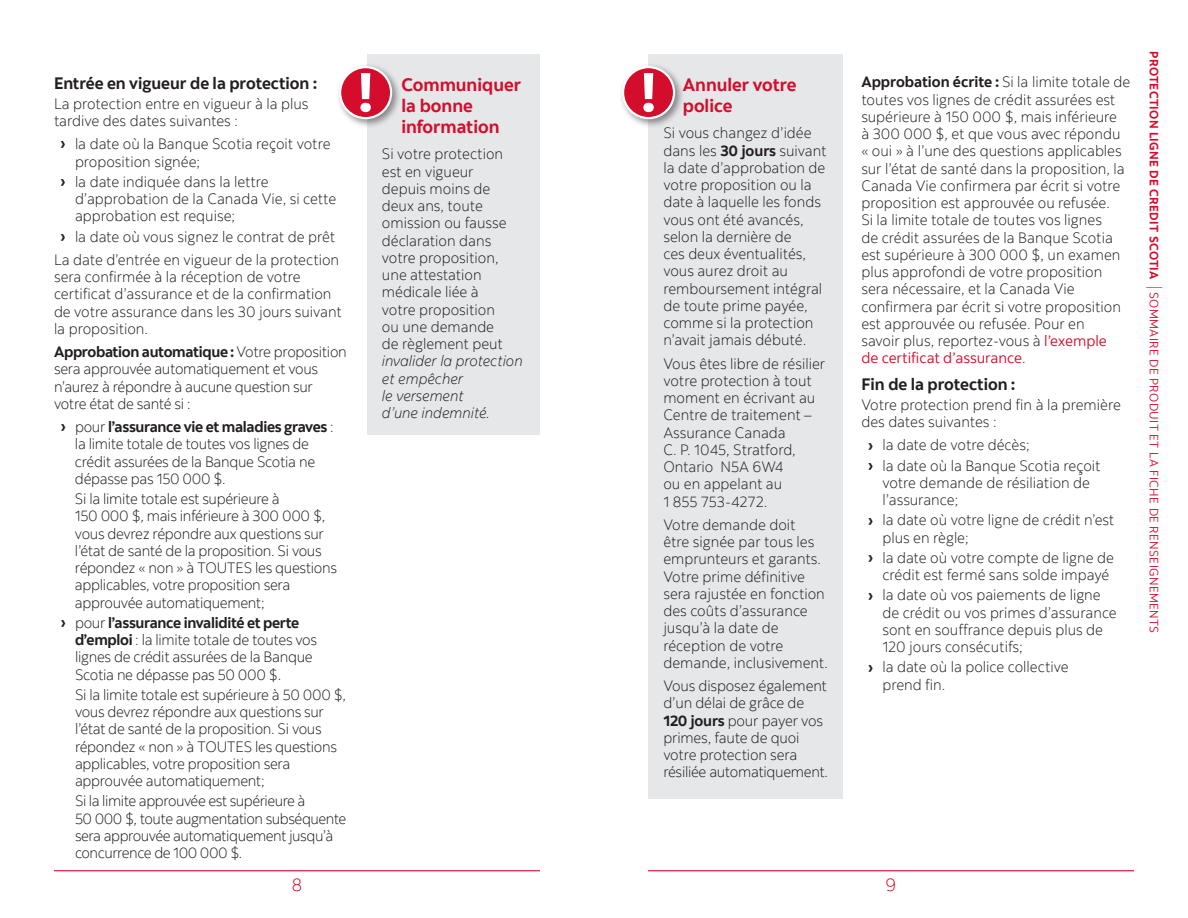
<style>
.page{position:relative;width:1188px;height:918px;background:#fff}
.page>*{position:absolute;margin:0;border:0;box-sizing:border-box;transform-origin:0 0}
.t1{font:700 18px/21px "Scotia";color:#d30d2b}
.t2{font:300 18px "Scotia";color:#d30d2b}
.t3{font:700 16.5px "Scotia";color:#231f20}
.t4{font:300 15px/17.2px "Scotia";color:#231f20}
.t5{font:300 15px/17.2px "Scotia";letter-spacing:-.02em;color:#231f20}
.t6{font:300 15px/17.2px "Scotia";letter-spacing:-.03em;color:#231f20}
.t7{font:italic 300 15px/17.2px "Scotia";color:#231f20}
.t8{font:12px "Scotia";letter-spacing:.03em;color:#d30d2b}
.s1{font-family:"Gilroy";font-weight:700;font-size:18px}
.s2{font-weight:700}
.s3{font-weight:400;color:#d30d2b}
.s4{font-weight:300;font-size:16.8px}
</style>
<div class="page">
<hr style="left:54px;top:870px;width:486px;height:1px;background:#d30d2b">
<hr style="left:648px;top:870px;width:486px;height:1px;background:#d30d2b">
<div style="left:367px;top:54px;width:172px;height:381px;background:#e6e7e9"></div>
<div style="left:648px;top:54px;width:195px;height:745px;background:#e6e7e9"></div>
<div style="left:336px;top:63px;width:66px;height:66px;background:#231f20;opacity:.5"></div>
<div style="left:340px;top:67px;width:51px;height:51px;background:#d30d2b;border-radius:50%"></div>
<svg style="left:360px;top:73px;width:11px;height:39px"></svg>
<div style="left:339px;top:66px;width:53px;height:53px;border:2px solid #fff;border-radius:50%"></div>
<div style="left:619px;top:63px;width:65px;height:66px;background:#231f20;opacity:.5"></div>
<div style="left:623px;top:67px;width:51px;height:51px;background:#d30d2b;border-radius:50%"></div>
<svg style="left:643px;top:73px;width:11px;height:39px"></svg>
<div style="left:622px;top:66px;width:53px;height:53px;border:2px solid #fff;border-radius:50%"></div>
<p class="t3" style="left:54px;top:72px;width:264px">Entrée en vigueur de la protection :</p>
<p class="t4" style="left:54px;top:95px;width:256px">La protection entre en vigueur à la plus tardive des dates suivantes :</p>
<p class="t4" style="left:75px;top:135px;width:257px;text-indent:-15px"><span class="s1">›</span> la date où la Banque Scotia reçoit votre proposition signée;</p>
<p class="t4" style="left:75px;top:173px;width:263px;text-indent:-15px"><span class="s1">›</span> la date indiquée dans la lettre d’approbation de la Canada Vie, si cette approbation est requise;</p>
<p class="t4" style="left:54px;top:225px;width:287px;line-height:23.2px;text-align:center"><span class="s1">›</span> la date où vous signez le contrat de prêt<br>La date d’entrée en vigueur de la protection</p>
<p class="t4" style="left:54px;top:268px;width:289px">sera confirmée à la réception de votre certificat d’assurance et de la confirmation de votre assurance dans les 30 jours suivant la proposition.</p>
<p class="t5" style="left:54px;top:343px;width:294px"><span class="s2">Approbation automatique :</span> Votre proposition sera approuvée automatiquement et vous n’aurez à répondre à aucune question sur votre état de santé si :</p>
<p class="t5" style="left:75px;top:418px;width:260px;text-indent:-15px"><span class="s1">›</span> pour <span class="s2">l’assurance vie et maladies graves</span> : la limite totale de toutes vos lignes de crédit assurées de la Banque Scotia ne dépasse pas 150 000 $.</p>
<p class="t5" style="left:75px;top:490px;width:264px">Si la limite totale est supérieure à<br>150 000 $, mais inférieure à 300 000 $, vous devrez répondre aux questions sur l’état de santé de la proposition. Si vous répondez « non » à TOUTES les questions applicables, votre proposition sera approuvée automatiquement;</p>
<p class="t5" style="left:75px;top:614px;width:244px;text-indent:-15px"><span class="s1">›</span> pour <span class="s2">l’assurance invalidité et perte d’emploi</span> : la limite totale de toutes vos lignes de crédit assurées de la Banque Scotia ne dépasse pas 50 000 $.</p>
<p class="t5" style="left:75px;top:686px;width:273px">Si la limite totale est supérieure à 50 000 $, vous devrez répondre aux questions sur l’état de santé de la proposition. Si vous répondez « non » à TOUTES les questions applicables, votre proposition sera approuvée automatiquement;</p>
<p class="t6" style="left:75px;top:792px;width:273px">Si la limite approuvée est supérieure à<br>50 000 $, toute augmentation subséquente sera approuvée automatiquement jusqu’à concurrence de 100 000 $.</p>
<p class="t1" style="left:401px;top:74px;width:121px">Communiquer la bonne information</p>
<p class="t4" style="left:382px;top:145px;width:126px">Si votre protection est en vigueur depuis moins de deux ans, toute omission ou fausse déclaration dans votre proposition, une attestation médicale liée à votre proposition ou une demande de règlement peut</p>
<p class="t7" style="left:382px;top:352px;width:142px">invalider la protection et empêcher<br>le versement<br>d’une indemnité.</p>
<p class="t1" style="left:683px;top:74px;width:115px">Annuler votre police</p>
<p class="t4" style="left:663px;top:124px;width:165px">Si vous changez d’idée dans les <span class="s2">30 jours</span> suivant la date d’approbation de votre proposition ou la date à laquelle les fonds vous ont été avancés, selon la dernière de<br>ces deux éventualités, vous aurez droit au remboursement intégral de toute prime payée, comme si la protection n’avait jamais débuté.</p>
<p class="t4" style="left:663px;top:355px;width:163px">Vous êtes libre de résilier votre protection à tout moment en écrivant au<br>Centre de traitement –<br>Assurance Canada<br>C. P. 1045, Stratford,<br>Ontario N5A 6W4<br>ou en appelant au<br>1 855 753-4272.</p>
<p class="t4" style="left:663px;top:516px;width:166px">Votre demande doit<br>être signée par tous les emprunteurs et garants.<br>Votre prime définitive sera rajustée en fonction des coûts d’assurance jusqu’à la date de réception de votre demande, inclusivement.</p>
<p class="t4" style="left:663px;top:677px;width:166px">Vous disposez également d’un délai de grâce de<br><span class="s2">120 jours</span> pour payer vos primes, faute de quoi votre protection sera résiliée automatiquement.</p>
<p class="t4" style="left:861px;top:73px;width:270px"><span class="s2">Approbation écrite :</span> Si la limite totale de toutes vos lignes de crédit assurées est supérieure à 150 000 $, mais inférieure<br>à 300 000 $, et que vous avec répondu « oui » à l’une des questions applicables sur l’état de santé dans la proposition, la Canada Vie confirmera par écrit si votre proposition est approuvée ou refusée.<br>Si la limite totale de toutes vos lignes<br>de crédit assurées de la Banque Scotia est supérieure à 300 000 $, un examen plus approfondi de votre proposition sera nécessaire, et la Canada Vie confirmera par écrit si votre proposition est approuvée ou refusée. Pour en<br>savoir plus, reportez-vous à <span class="s3">l’exemple<br>de certificat d’assurance</span>.</p>
<p class="t3" style="left:861px;top:374px;width:155px">Fin de la protection :</p>
<p class="t4" style="left:861px;top:396px;width:261px">Votre protection prend fin à la première des dates suivantes :</p>
<p class="t4" style="left:867px;top:435px;width:235px;line-height:20.2px"><span class="s1">›</span> la date de votre décès;<br><span class="s1">›</span> la date où la Banque Scotia reçoit</p>
<p class="t4" style="left:882px;top:474px;width:209px">votre demande de résiliation de l’assurance;</p>
<p class="t4" style="left:882px;top:511px;width:233px;text-indent:-15px"><span class="s1">›</span> la date où votre ligne de crédit n’est plus en règle;</p>
<p class="t4" style="left:867px;top:549px;width:248px;text-align:right"><span class="s1">›</span> la date où votre compte de ligne de crédit est fermé sans solde impayé</p>
<p class="t4" style="left:882px;top:586px;width:236px;text-indent:-15px"><span class="s1">›</span> la date où vos paiements de ligne de crédit ou vos primes d’assurance sont en souffrance depuis plus de<br>120 jours consécutifs;</p>
<p class="t4" style="left:882px;top:658px;width:188px;text-indent:-15px"><span class="s1">›</span> la date où la police collective prend fin.</p>
<p class="t2" style="left:292px;top:873px;width:12px">8</p>
<p class="t2" style="left:886px;top:873px;width:12px">9</p>
<p class="t8" style="left:1162px;top:51px;width:584px;rotate:90deg"><span class="s2">PROTECTION LIGNE DE CREDIT SCOTIA</span> <span class="s4">|</span> SOMMAIRE DE PRODUIT ET LA FICHE DE RENSEIGNEMENTS</p>
</div>
